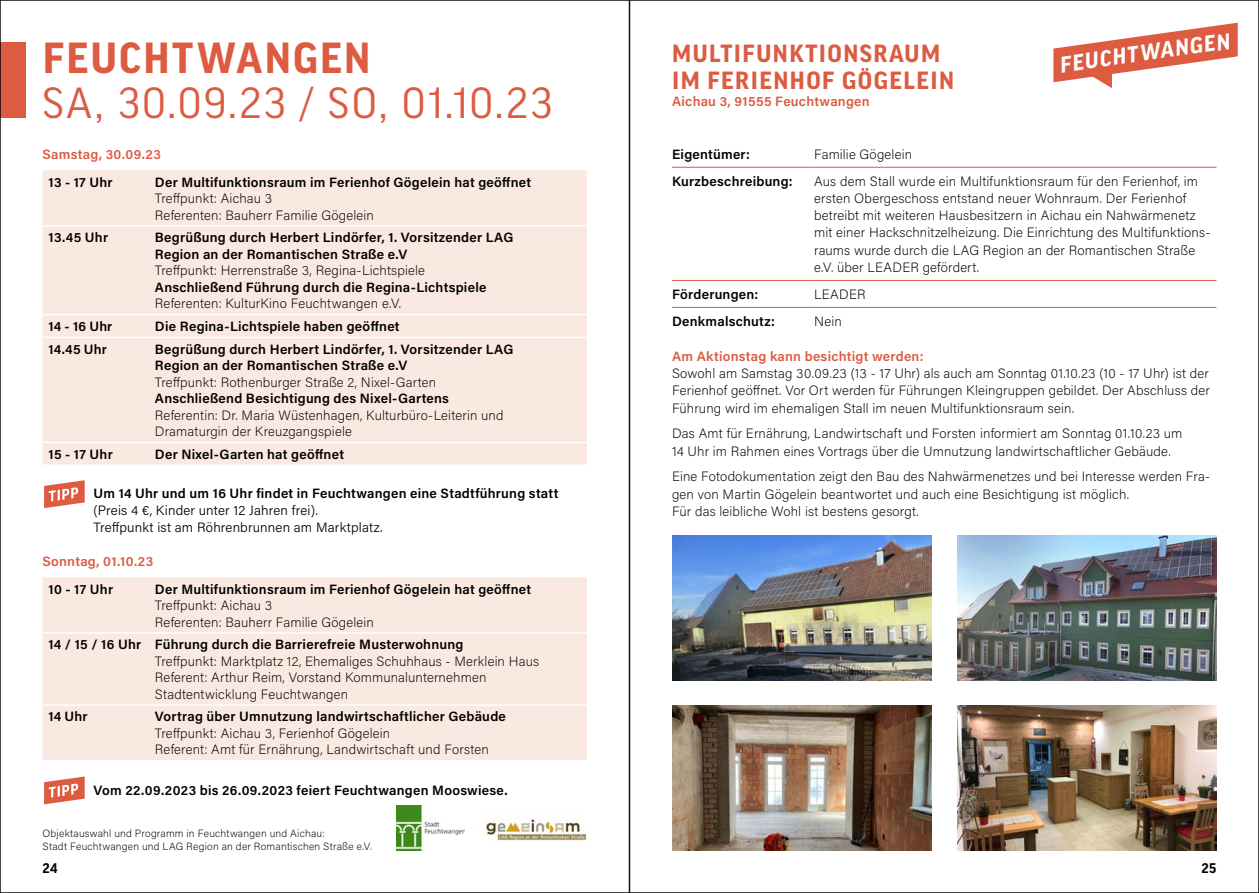
<style>
.page{position:relative;width:1259px;height:893px;background:#fff}
.page>*{position:absolute;margin:0;border:0;box-sizing:border-box;transform-origin:0 0}
.t1{font:42px "Good Pro";letter-spacing:.05em;color:#dc5b41}
.t2{font:700 42px "Good Pro";letter-spacing:.05em;color:#dc5b41}
.t3{font:700 24px/27px "Good Pro";letter-spacing:.06em;color:#dc5b41}
.t4{font:700 21.9px "Good Pro";color:#fff}
.t5{font:200 13.5px/17.2px "Acumin Pro";letter-spacing:.015em;color:#000}
.t6{font:600 13.5px/16.5px "Acumin Pro";letter-spacing:.02em;color:#000}
.t7{font:600 13.5px "Acumin Pro";letter-spacing:.02em;color:#dc5b41}
.t8{font:300 13.5px/17.2px "Acumin Pro";letter-spacing:.015em;color:#000}
.t9{font:700 13.5px "Good Pro";color:#000}
.t10{font:200 10.5px/13.5px "Acumin Pro";letter-spacing:.02em;color:#000}
</style>
<div class="page">
<div style="left:43px;top:170px;width:544px;height:294px;background:#fae9e1"></div>
<hr style="left:43px;top:225px;width:106px;height:2px;background:#fff">
<hr style="left:149px;top:225px;width:438px;height:2px;background:#fff">
<hr style="left:43px;top:314px;width:106px;height:1px;background:#fff">
<hr style="left:149px;top:314px;width:438px;height:1px;background:#fff">
<hr style="left:43px;top:337px;width:106px;height:1px;background:#fff">
<hr style="left:149px;top:337px;width:438px;height:1px;background:#fff">
<hr style="left:43px;top:442px;width:106px;height:1px;background:#fff">
<hr style="left:149px;top:442px;width:438px;height:1px;background:#fff">
<div style="left:43px;top:577px;width:544px;height:183px;background:#fae9e1"></div>
<hr style="left:43px;top:632px;width:106px;height:2px;background:#fff">
<hr style="left:149px;top:632px;width:438px;height:2px;background:#fff">
<hr style="left:43px;top:704px;width:106px;height:2px;background:#fff">
<hr style="left:149px;top:704px;width:438px;height:2px;background:#fff">
<svg style="left:44px;top:776px;width:41px;height:28px"></svg>
<svg style="left:44px;top:480px;width:41px;height:28px"></svg>
<div style="left:0;top:42px;width:26px;height:75px;background:#dc5b41"></div>
<img style="left:485px;top:813px;width:102px;height:29px">
<img style="left:397px;top:805px;width:67px;height:45px">
<hr style="left:672px;top:167px;width:136px;height:1px;background:#dc5b41">
<hr style="left:808px;top:167px;width:408px;height:1px;background:#dc5b41">
<hr style="left:672px;top:280px;width:136px;height:1px;background:#dc5b41">
<hr style="left:808px;top:280px;width:408px;height:1px;background:#dc5b41">
<hr style="left:672px;top:307px;width:136px;height:1px;background:#dc5b41">
<hr style="left:808px;top:307px;width:408px;height:1px;background:#dc5b41">
<img style="left:672px;top:536px;width:259px;height:144px">
<img style="left:672px;top:706px;width:259px;height:144px">
<img style="left:957px;top:536px;width:259px;height:144px">
<img style="left:957px;top:706px;width:259px;height:144px">
<svg style="left:1053px;top:23px;width:184px;height:65px"></svg>
<h1 class="t2" style="left:43px;top:34px;width:329px">FEUCHTWANGEN</h1>
<h1 class="t1" style="left:43px;top:78px;width:511px">SA, 30.09.23 / SO, 01.10.23</h1>
<p class="t7" style="left:43px;top:145px;width:120px">Samstag, 30.09.23</p>
<p class="t6" style="left:49px;top:173px;width:66px">13 - 17 Uhr</p>
<p class="t6" style="left:155px;top:173px;width:378px">Der Multifunktionsraum im Ferienhof Gögelein hat geöffnet</p>
<p class="t5" style="left:155px;top:190px;width:220px;line-height:16.5px">Treffpunkt: Aichau 3<br>Referenten: Bauherr Familie Gögelein</p>
<p class="t6" style="left:49px;top:229px;width:61px">13.45 Uhr</p>
<p class="t6" style="left:155px;top:229px;width:360px">Begrüßung durch Herbert Lindörfer, 1. Vorsitzender LAG<br>Region an der Romantischen Straße e.V</p>
<p class="t5" style="left:155px;top:261px;width:272px">Treffpunkt: Herrenstraße 3, Regina-Lichtspiele</p>
<p class="t6" style="left:155px;top:278px;width:333px">Anschließend Führung durch die Regina-Lichtspiele</p>
<p class="t5" style="left:155px;top:294px;width:248px">Referenten: KulturKino Feuchtwangen e.V.</p>
<p class="t6" style="left:49px;top:317px;width:65px">14 - 16 Uhr</p>
<p class="t6" style="left:155px;top:317px;width:246px">Die Regina-Lichtspiele haben geöffnet</p>
<p class="t6" style="left:49px;top:340px;width:60px">14.45 Uhr</p>
<p class="t6" style="left:155px;top:340px;width:360px">Begrüßung durch Herbert Lindörfer, 1. Vorsitzender LAG<br>Region an der Romantischen Straße e.V</p>
<p class="t5" style="left:155px;top:373px;width:283px">Treffpunkt: Rothenburger Straße 2, Nixel-Garten</p>
<p class="t6" style="left:155px;top:390px;width:296px">Anschließend Besichtigung des Nixel-Gartens</p>
<p class="t5" style="left:155px;top:406px;width:350px;line-height:16.5px">Referentin: Dr. Maria Wüstenhagen, Kulturbüro-Leiterin und<br>Dramaturgin der Kreuzgangspiele</p>
<p class="t6" style="left:49px;top:445px;width:66px">15 - 17 Uhr</p>
<p class="t6" style="left:155px;top:445px;width:191px">Der Nixel-Garten hat geöffnet</p>
<p class="t6" style="left:93px;top:484px;width:466px">Um 14 Uhr und um 16 Uhr findet in Feuchtwangen eine Stadtführung statt</p>
<p class="t8" style="left:93px;top:501px;width:291px">(Preis 4 €, Kinder unter 12 Jahren frei).<br>Treffpunkt ist am Röhrenbrunnen am Marktplatz.</p>
<p class="t7" style="left:43px;top:552px;width:112px">Sonntag, 01.10.23</p>
<p class="t6" style="left:49px;top:580px;width:66px">10 - 17 Uhr</p>
<p class="t6" style="left:155px;top:580px;width:378px">Der Multifunktionsraum im Ferienhof Gögelein hat geöffnet</p>
<p class="t5" style="left:155px;top:597px;width:220px;line-height:16.5px">Treffpunkt: Aichau 3<br>Referenten: Bauherr Familie Gögelein</p>
<p class="t6" style="left:49px;top:636px;width:416px">14 / 15 / 16 Uhr Führung durch die Barrierefreie Musterwohnung</p>
<p class="t5" style="left:155px;top:652px;width:386px;line-height:16.5px">Treffpunkt: Marktplatz 12, Ehemaliges Schuhhaus - Merklein Haus<br>Referent: Arthur Reim, Vorstand Kommunalunternehmen<br>Stadtentwicklung Feuchtwangen</p>
<p class="t6" style="left:49px;top:708px;width:40px">14 Uhr</p>
<p class="t6" style="left:155px;top:708px;width:352px">Vortrag über Umnutzung landwirtschaftlicher Gebäude</p>
<p class="t5" style="left:155px;top:724px;width:335px;line-height:16.5px">Treffpunkt: Aichau 3, Ferienhof Gögelein<br>Referent: Amt für Ernährung, Landwirtschaft und Forsten</p>
<p class="t6" style="left:93px;top:781px;width:415px">Vom 22.09.2023 bis 26.09.2023 feiert Feuchtwangen Mooswiese.</p>
<p class="t10" style="left:43px;top:826px;width:331px">Objektauswahl und Programm in Feuchtwangen und Aichau:<br>Stadt Feuchtwangen und LAG Region an der Romantischen Straße e.V.</p>
<h2 class="t3" style="left:672px;top:40px;width:284px">MULTIFUNKTIONSRAUM<br>IM FERIENHOF GÖGELEIN</h2>
<p class="t7" style="left:672px;top:92px;width:199px">Aichau 3, 91555 Feuchtwangen</p>
<h3 class="t4" style="left:1057px;top:53px;width:173px;rotate:-8deg">FEUCHTWANGEN</h3>
<p class="t6" style="left:672px;top:145px;width:79px">Eigentümer:</p>
<p class="t5" style="left:814px;top:145px;width:99px">Familie Gögelein</p>
<p class="t6" style="left:672px;top:172px;width:122px">Kurzbeschreibung:</p>
<p class="t5" style="left:814px;top:172px;width:398px">Aus dem Stall wurde ein Multifunktionsraum für den Ferienhof, im ersten Obergeschoss entstand neuer Wohnraum. Der Ferienhof betreibt mit weiteren Hausbesitzern in Aichau ein Nahwärmenetz mit einer Hackschnitzelheizung. Die Einrichtung des Multifunktions&shy;raums wurde durch die LAG Region an der Romantischen Straße e.V. über LEADER gefördert.</p>
<p class="t6" style="left:672px;top:285px;width:88px">Förderungen:</p>
<p class="t5" style="left:814px;top:285px;width:53px">LEADER</p>
<p class="t6" style="left:672px;top:312px;width:104px">Denkmalschutz:</p>
<p class="t5" style="left:814px;top:312px;width:29px">Nein</p>
<p class="t7" style="left:672px;top:347px;width:253px">Am Aktionstag kann besichtigt werden:</p>
<p class="t5" style="left:672px;top:364px;width:539px;text-align:justify">Sowohl am Samstag 30.09.23 (13 - 17 Uhr) als auch am Sonntag 01.10.23 (10 - 17 Uhr) ist der Ferienhof geöffnet. Vor Ort werden für Führungen Kleingruppen gebildet. Der Abschluss der Führung wird im ehemaligen Stall im neuen Multifunktionsraum sein.</p>
<p class="t5" style="left:672px;top:424px;width:512px">Das Amt für Ernährung, Landwirtschaft und Forsten informiert am Sonntag 01.10.23 um<br>14 Uhr im Rahmen eines Vortrags über die Umnutzung landwirtschaftlicher Gebäude.</p>
<p class="t5" style="left:672px;top:467px;width:539px">Eine Fotodokumentation zeigt den Bau des Nahwärmenetzes und bei Interesse werden Fra&shy;gen von Martin Gögelein beantwortet und auch eine Besichtigung ist möglich.<br>Für das leibliche Wohl ist bestens gesorgt.</p>
<p class="t9" style="left:43px;top:861px;width:17px">24</p>
<p class="t9" style="left:1201px;top:861px;width:17px">25</p>
</div>
